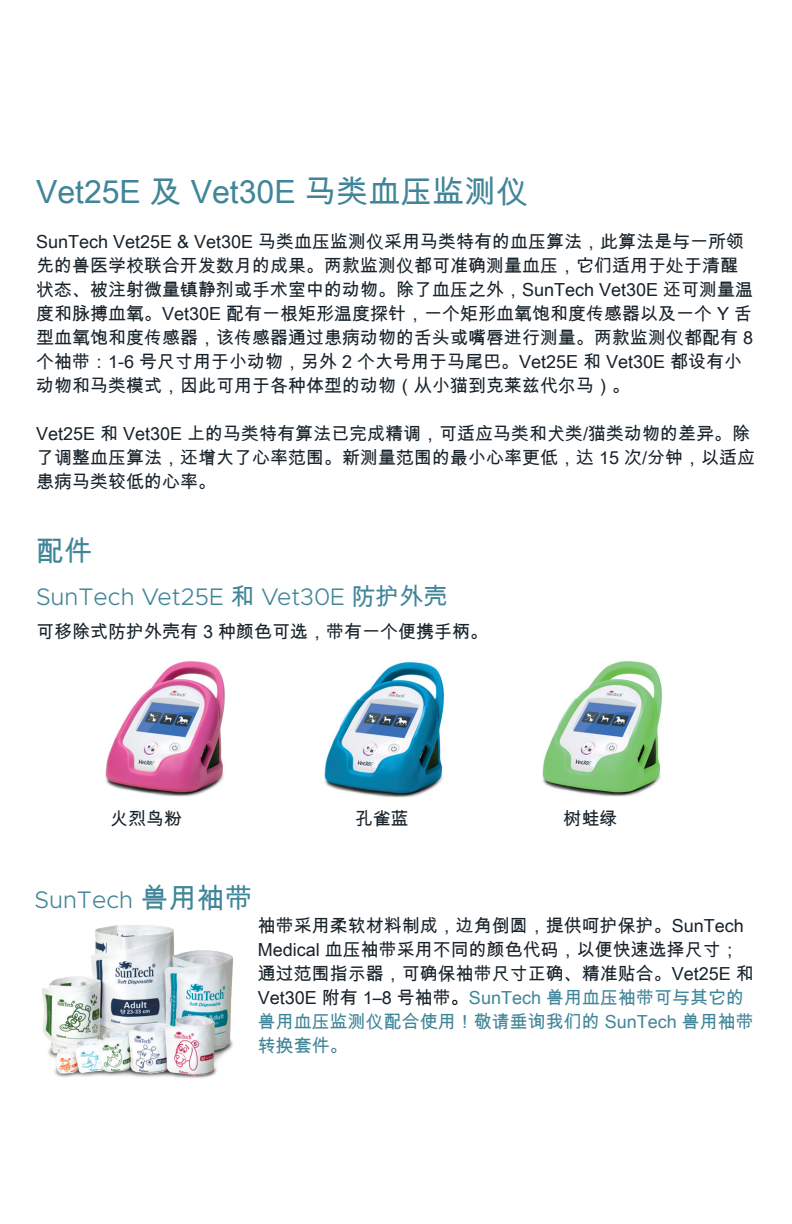
<style>
.page{position:relative;width:792px;height:1224px;background:#fff}
.page>*{position:absolute;margin:0;border:0;box-sizing:border-box;transform-origin:0 0}
.t1{font:32px "Arial Unicode MS";color:#408598}
.t2{font:28px "Arial Unicode MS";color:#408598}
.t3{font:300 24px "Metropolis";color:#408598}
.t4{font:18px/24px "Arial Unicode MS";color:#17222a}
.s1{font-family:"Arial Unicode MS";font-weight:400}
.s2{font-family:"Arial Unicode MS";font-weight:400;font-size:28px}
.s3{color:#040503}
.s4{color:#408598}
</style>
<div class="page">
<img style="left:105px;top:661px;width:120px;height:136px">
<img style="left:324px;top:661px;width:120px;height:137px">
<img style="left:542px;top:661px;width:120px;height:136px">
<img style="left:42px;top:925px;width:191px;height:153px">
<h1 class="t1" style="left:36px;top:168px;width:494px">Vet25E 及 Vet30E 马类血压监测仪</h1>
<p class="t4" style="left:36px;top:229px;width:719px">SunTech Vet25E &amp; Vet30E 马类血压监测仪采用马类特有的血压算法，此算法是与一所领先的兽医学校联合开发数月的成果。两款监测仪都可准确测量血压，它们适用于处于清醒状态、被注射微量镇静剂或手术室中的动物。除了血压之外，SunTech Vet30E 还可测量温度和脉搏血氧。Vet30E 配有一根矩形温度探针，一个矩形血氧饱和度传感器以及一个 Y 舌型血氧饱和度传感器，该传感器通过患病动物的舌头或嘴唇进行测量。两款监测仪都配有 8个袖带：1-6 号尺寸用于小动物，另外 2 个大号用于马尾巴。Vet25E 和 Vet30E 都设有小动物和马类模式，因此可用于各种体型的动物（从小猫到克莱兹代尔马）。</p>
<p class="t4" style="left:36px;top:421px;width:721px">Vet25E 和 Vet30E 上的马类特有算法已完成精调，可适应马类和犬类/猫类动物的差异。除了调整血压算法，还增大了心率范围。新测量范围的最小心率更低，达 15 次/分钟，以适应患病马类较低的心率。</p>
<h2 class="t2" style="left:36px;top:531px;width:57px">配件</h2>
<h3 class="t3" style="left:36px;top:582px;width:413px">SunTech Vet25E <span class="s1">和</span> Vet30E <span class="s1">防护外壳</span></h3>
<p class="t4" style="left:36px;top:619px;width:454px">可移除式防护外壳有 3 种颜色可选，带有一个便携手柄。</p>
<p class="t4" style="left:110px;top:806px;width:73px">火烈鸟粉</p>
<p class="t4" style="left:355px;top:806px;width:55px">孔雀蓝</p>
<p class="t4" style="left:564px;top:806px;width:55px">树蛙绿</p>
<h3 class="t3" style="left:35px;top:885px;width:220px">SunTech <span class="s2">兽用袖带</span></h3>
<p class="t4" style="left:258px;top:913px;width:498px">袖带采用柔软材料制成，边角倒圆，提供呵护保护。SunTech<br>Medical 血压袖带采用不同的颜色代码，以便快速选择尺寸；通过范围指示器，可确保袖带尺寸正确、精准贴合。Vet25E 和<br>Vet30E 附有 1–8 号袖带<span class="s3">。</span><span class="s4">SunTech 兽用血压袖带可与其它的兽用血压监测仪配合使用！敬请垂询我们的 SunTech 兽用袖带转换套件。</span></p>
</div>
